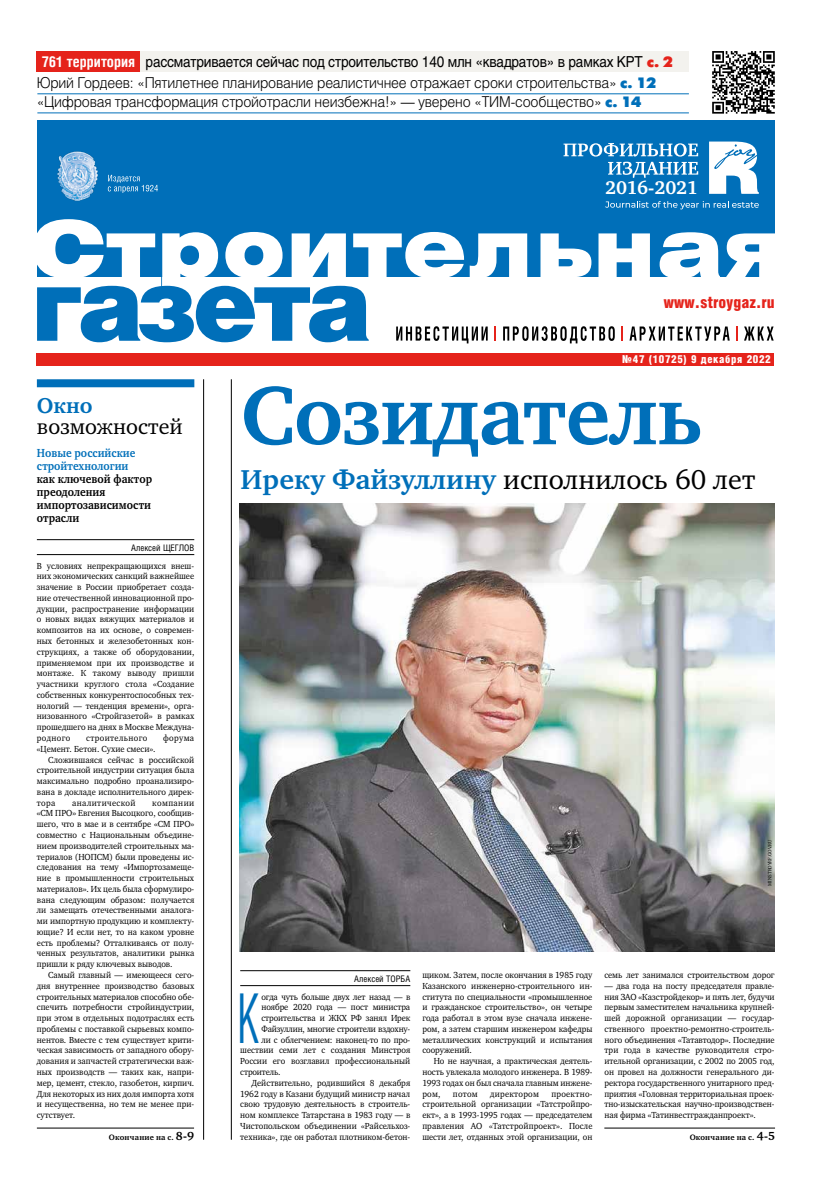
<style>
.page{position:relative;width:820px;height:1191px;background:#fff}
.page>*{position:absolute;margin:0;border:0;box-sizing:border-box;transform-origin:0 0}
.t1{font:700 85px "Charter C";letter-spacing:-.015em;color:#006fb9}
.t2{font:68.8px "Helios Cond";color:#006fb9;scale:.6 1}
.t3{font:28px "Charter C";color:#000}
.t4{font:22px "Charter C";color:#000}
.t5{font:700 22px "Charter C";color:#006fb9}
.t6{font:700 18.9px "Charter C";color:#fff}
.t7{font:900 16.3px "Helios Cond";color:#e5231b}
.t8{font:300 15px/19.5px "Helios";letter-spacing:-.015em;color:#000;scale:.93 1}
.t9{font:15px "Helios";letter-spacing:-.015em;color:#000;scale:.9 1}
.t10{font:700 12px/13px "Charter C";color:#000;scale:.9 1}
.t11{font:700 12px/13px "Charter C";color:#006fb9;scale:.9 1}
.t12{font:900 11px "Helios Cond";letter-spacing:.06em;color:#fff}
.t13{font:9px/10.8px "Charter C";color:#000;text-align:justify;scale:.94 1}
.t14{font:9px "Charter C";letter-spacing:.045em;color:#000;scale:.94 1}
.t15{font:9px "Helios Cond";color:#000}
.t16{font:9px "Charter C";letter-spacing:.03em;color:#000;scale:.94 1}
.t17{font:700 8px "Charter C";letter-spacing:.02em;color:#000}
.t18{font:5px "Charter C";letter-spacing:-.005em;color:#000;scale:.94 1}
.s1{font-family:"Helios Cond";font-weight:700;color:#fff}
.s2{font-family:"Futura Futuris X";color:#e5231b}
.s3{font-family:"Futura Futuris X";font-weight:400;color:#006fb9}
.s4{font-weight:700;color:#006fb9}
.s5{font-size:12px}
</style>
<div class="page">
<div style="left:37px;top:353px;width:736px;height:12px;background:#e5231b"></div>
<svg style="left:744px;top:326px;width:29px;height:14px"></svg>
<svg style="left:736px;top:326px;width:1px;height:14px"></svg>
<svg style="left:629px;top:326px;width:100px;height:15px"></svg>
<svg style="left:621px;top:326px;width:2px;height:14px"></svg>
<svg style="left:503px;top:326px;width:111px;height:17px"></svg>
<svg style="left:494px;top:326px;width:2px;height:14px"></svg>
<svg style="left:396px;top:326px;width:91px;height:17px"></svg>
<hr style="left:37px;top:1127px;width:157px;height:1px;background:#000">
<hr style="left:604px;top:1127px;width:170px;height:1px;background:#000">
<div style="left:37px;top:379px;width:157px;height:8px;background:#006fb9"></div>
<hr style="left:37px;top:539px;width:157px;height:1px;background:#000">
<hr style="left:37px;top:554px;width:157px;height:1px;background:#000">
<hr style="left:203px;top:379px;width:1px;height:760px;background:#000">
<hr style="left:231px;top:379px;width:1px;height:760px;background:#000">
<hr style="left:37px;top:94px;width:651px;height:1px;background:#006fb9">
<hr style="left:37px;top:113px;width:651px;height:1px;background:#006fb9">
<svg style="left:712px;top:51px;width:62px;height:63px"></svg>
<div style="left:37px;top:121px;width:736px;height:156px;background:#006fb9"></div>
<svg style="left:37px;top:219px;width:738px;height:67px;fill:#fff"></svg>
<svg style="left:37px;top:286px;width:331px;height:56px"></svg>
<svg style="left:563px;top:143px;width:135px;height:35px"></svg>
<svg style="left:709px;top:141px;width:49px;height:53px"></svg>
<svg style="left:605px;top:201px;width:153px;height:8px"></svg>
<svg style="left:108px;top:175px;width:50px;height:18px"></svg>
<img style="left:57px;top:151px;width:41px;height:50px">
<div style="left:37px;top:51px;width:651px;height:21px;background:#f3f2ee"></div>
<div style="left:37px;top:51px;width:103px;height:20px;background:#e5231b"></div>
<img style="left:239px;top:503px;width:535px;height:448px">
<hr style="left:240px;top:970px;width:170px;height:1px;background:#000">
<hr style="left:240px;top:985px;width:170px;height:1px;background:#000">
<h3 class="t9" style="left:42px;top:52px;width:702px"><span class="s1">761 территория</span> рассматривается сейчас под строительство 140 млн «квадратов» в рамках КРТ <span class="s2">с. 2</span></h3>
<h3 class="t8" style="left:37px;top:72px;width:667px">Юрий Гордеев: «Пятилетнее планирование реалистичнее отражает сроки строительства» <span class="s3">с. 12 </span>«Цифровая трансформация стройотрасли неизбежна!» — уверено «ТИМ-сообщество» <span class="s3">с. 14</span></h3>
<h3 class="t6" style="left:605px;top:177px;width:94px">2016-2021</h3>
<h3 class="t7" style="left:663px;top:293px;width:112px">www.stroygaz.ru</h3>
<p class="t12" style="left:622px;top:352px;width:150px">№47 (10725) 9 декабря 2022</p>
<h1 class="t1" style="left:240px;top:369px;width:463px">Созидатель</h1>
<h3 class="t3" style="left:240px;top:463px;width:516px"><span class="s4">Иреку Файзуллину</span> исполнилось 60 лет</h3>
<h3 class="t5" style="left:37px;top:393px;width:57px">Окно</h3>
<h3 class="t4" style="left:37px;top:414px;width:147px">возможностей</h3>
<h3 class="t11" style="left:37px;top:447px;width:111px">Новые российские стройтехнологии</h3>
<h3 class="t10" style="left:37px;top:473px;width:129px">как ключевой фактор преодоления импортозависимости отрасли</h3>
<p class="t15" style="left:131px;top:542px;width:65px">Алексей ЩЕГЛОВ</p>
<p class="t13" style="left:37px;top:560px;width:169px">В условиях непрекращающихся внеш&shy;них экономических санкций важнейшее значение в России приобретает созда&shy;ние отечественной инновационной про&shy;дукции, распространение информации о новых видах вяжущих материалов и композитов на их основе, о современ&shy;ных бетонных и железобетонных кон&shy;струкциях, а также об оборудовании, применяемом при их производстве и монтаже. К такому выводу пришли участники круглого стола «Создание собственных конкурентоспособных тех&shy;нологий — тенденция времени», орга&shy;низованного «Стройгазетой» в рамках прошедшего на днях в Москве Междуна&shy;родного</p>
<p class="t14" style="left:86px;top:733px;width:67px">строительного</p>
<p class="t13" style="left:163px;top:732px;width:35px">форума</p>
<p class="t13" style="left:37px;top:743px;width:128px">«Цемент. Бетон. Сухие смеси».</p>
<p class="t13" style="left:48px;top:754px;width:157px">Сложившаяся сейчас в российской</p>
<p class="t13" style="left:37px;top:765px;width:169px">строительной индустрии ситуация была</p>
<p class="t13" style="left:37px;top:775px;width:169px">максимально подробно проанализиро-</p>
<p class="t13" style="left:37px;top:786px;width:169px">вана в докладе исполнительного дирек-</p>
<p class="t13" style="left:37px;top:797px;width:21px">тора</p>
<p class="t14" style="left:72px;top:797px;width:69px">аналитической</p>
<p class="t13" style="left:37px;top:797px;width:169px;text-indent:115px">компании «СМ ПРО» Евгения Высоцкого, сообщив&shy;шего, что в мае и в сентябре «СМ ПРО» совместно с Национальным объедине&shy;нием производителей строительных ма&shy;териалов (НОПСМ) были проведены ис&shy;следования на тему «Импортозамеще&shy;ние в промышленности строительных материалов». Их цель была сформулиро&shy;вана следующим образом: получается ли замещать отечественными аналога&shy;ми импортную продукцию и комплекту&shy;ющие? И если нет, то на каком уровне есть проблемы? Отталкиваясь от полу&shy;ченных результатов, аналитики рынка пришли к ряду ключевых выводов.</p>
<p class="t13" style="left:37px;top:969px;width:169px;text-indent:11px">Самый главный — имеющееся сего&shy;дня внутреннее производство базовых строительных материалов способно обе&shy;спечить потребности стройиндустрии, при этом в отдельных подотраслях есть проблемы с поставкой сырьевых компо&shy;нентов. Вместе с тем существует крити&shy;ческая зависимость от западного обору&shy;дования и запчастей стратегически важ&shy;ных производств — таких как, напри&shy;мер, цемент, стекло, газобетон, кирпич.<br>Для некоторых из них доля импорта хотя и несущественна, но тем не менее при&shy;сутствует.</p>
<p class="t18" style="left:766px;top:885px;width:51px;rotate:-90deg">MINSTROYRF.GOV.RU</p>
<p class="t13" style="left:422px;top:969px;width:182px">щиком. Затем, после окончания в 1985 году Казанского инженерно-строительного ин&shy;ститута по специальности «промышленное и гражданское строительство», он четыре года работал в этом вузе сначала инжене&shy;ром, а затем старшим инженером кафедры металлических конструкций и испытания сооружений.</p>
<p class="t13" style="left:422px;top:1055px;width:182px;text-indent:11px">Но не научная, а практическая деятель&shy;ность увлекала молодого инженера. В 1989- 1993 годах он был сначала главным инжене&shy;ром,</p>
<p class="t13" style="left:604px;top:969px;width:182px">семь лет занимался строительством дорог</p>
<p class="t13" style="left:604px;top:980px;width:182px">— два года на посту председателя правле&shy;ния ЗАО «Казстройдекор» и пять лет, будучи первым заместителем начальника крупней&shy;шей дорожной организации — государ&shy;ственного проектно-ремонтно-строитель&shy;ного объединения «Татавтодор». Последние три года в качестве руководителя стро&shy;ительной организации, с 2002 по 2005 год, он провел на должности генерального ди&shy;ректора государственного унитарного пред&shy;приятия «Головная территориальная проек&shy;тно-изыскательская научно-производствен&shy;ная фирма «Татинвестгражданпроект».</p>
<p class="t15" style="left:354px;top:973px;width:58px">Алексей ТОРБА</p>
<h2 class="t2" style="left:237px;top:977px;width:39px">К</h2>
<p class="t13" style="left:261px;top:991px;width:160px">огда чуть больше двух лет назад — в</p>
<p class="t13" style="left:261px;top:1002px;width:160px">ноябре 2020 года — пост министра</p>
<p class="t13" style="left:261px;top:1012px;width:160px">строительства и ЖКХ РФ занял Ирек</p>
<p class="t13" style="left:261px;top:1023px;width:160px">Файзуллин, многие строители вздохну-</p>
<p class="t13" style="left:261px;top:1034px;width:160px">ли с облегчением: наконец-то по про-</p>
<p class="t13" style="left:240px;top:1045px;width:182px">шествии семи лет с создания Минстроя</p>
<p class="t13" style="left:240px;top:1055px;width:182px">России его возглавил профессиональный</p>
<p class="t13" style="left:240px;top:1066px;width:44px">строитель.</p>
<p class="t13" style="left:251px;top:1077px;width:170px">Действительно, родившийся 8 декабря</p>
<p class="t13" style="left:240px;top:1088px;width:182px">1962 году в Казани будущий министр начал</p>
<p class="t13" style="left:240px;top:1099px;width:182px">свою трудовую деятельность в строитель-</p>
<p class="t13" style="left:240px;top:1109px;width:182px">ном комплексе Татарстана в 1983 году — в</p>
<p class="t13" style="left:240px;top:1120px;width:182px">Чистопольском объединении «Райсельхоз-</p>
<p class="t13" style="left:240px;top:1131px;width:182px">техника», где он работал плотником-бетон-</p>
<p class="t13" style="left:422px;top:1088px;width:182px;text-indent:129px">проектно&shy;строительной организации «Татстройпро&shy;ект», а в 1993-1995 годах — председателем правления АО «Татстройпроект». После шести лет, отданных этой организации, он</p>
<p class="t13" style="left:452px;top:1088px;width:28px">потом</p>
<p class="t16" style="left:490px;top:1088px;width:53px">директором</p>
<p class="t17" style="left:109px;top:1132px;width:86px">Окончание на с. <span class="s5">8-9</span></p>
<p class="t17" style="left:689px;top:1132px;width:87px">Окончание на с. <span class="s5">4-5</span></p>
</div>
